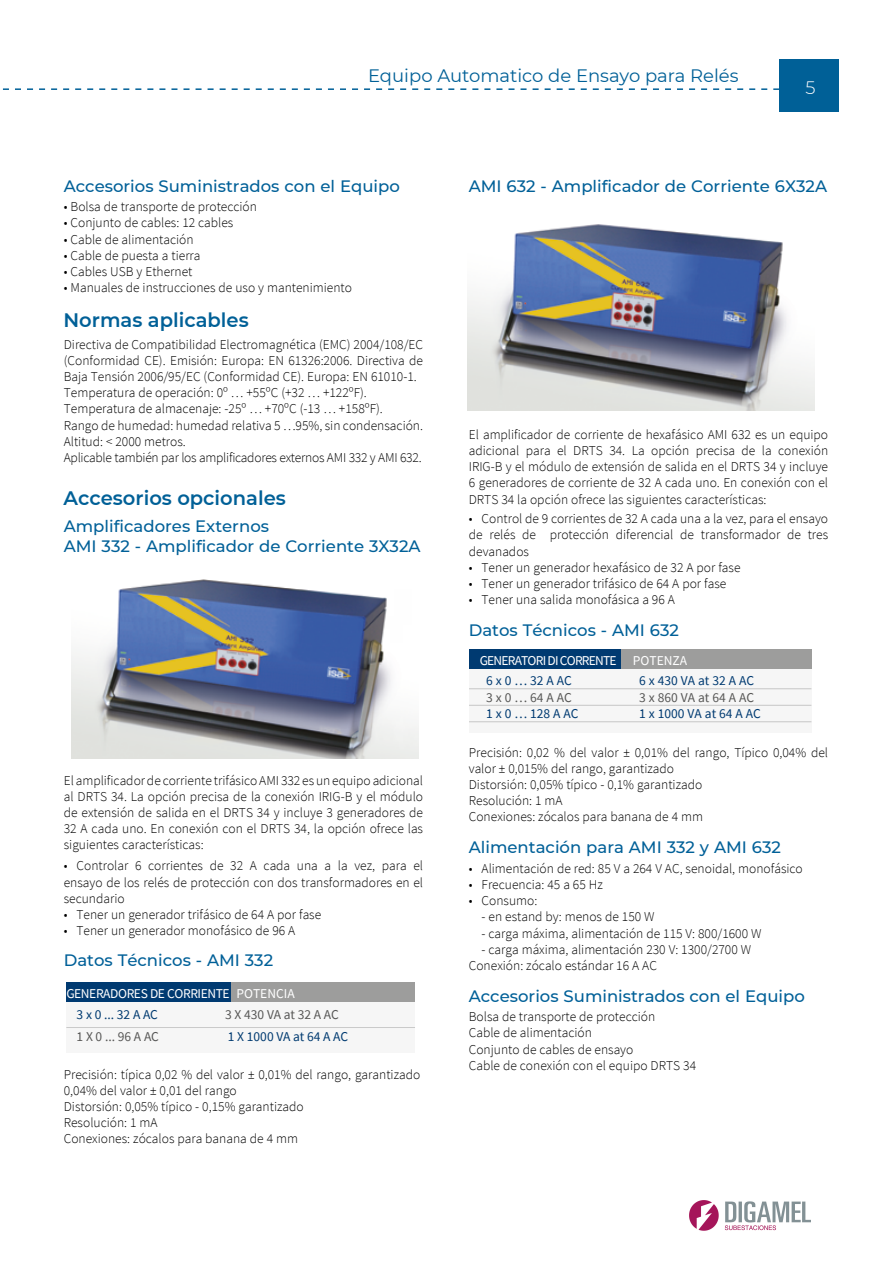
<style>
.page{position:relative;width:893px;height:1263px;background:#fff}
.page>*{position:absolute;margin:0;border:0;box-sizing:border-box;transform-origin:0 0}
.t1{font:600 19.5px "Montserrat";color:#006097}
.t2{font:18px "Montserrat";color:#006097}
.t3{font:300 18px "Montserrat";color:#fff}
.t4{font:500 16.5px/19.8px "Montserrat";color:#006098}
.t5{font:300 13.5px/16.2px "Source Sans Pro";color:#000}
.t6{font:13.5px "Source Sans Pro";color:#003a71}
.t7{font:13.5px "Source Sans Pro";color:#575756}
.t8{font:13.5px "Source Sans Pro";letter-spacing:-.03em;color:#fff}
.t9{font:13.5px "Source Sans Pro";letter-spacing:-.06em;color:#fff}
.t10{font:13.5px "Source Sans Pro";color:#003a70}
</style>
<div class="page">
<div style="left:779px;top:59px;width:60px;height:52px;background:#006097"></div>
<svg style="left:2px;top:88px;width:777px;height:2px"></svg>
<div style="left:66px;top:984px;width:349px;height:69px;background:#f6f6f6"></div>
<div style="left:66px;top:982px;width:349px;height:20px;background:#003a71"></div>
<div style="left:231px;top:982px;width:184px;height:20px;background:#9d9d9c"></div>
<img style="left:467px;top:224px;width:348px;height:187px">
<div style="left:469px;top:649px;width:342px;height:84px;background:#f6f6f6"></div>
<div style="left:469px;top:649px;width:342px;height:20px;background:#003a71"></div>
<hr style="left:469px;top:688px;width:342px;height:1px;background:#c6c6c6">
<hr style="left:469px;top:705px;width:342px;height:1px;background:#c6c6c6">
<hr style="left:469px;top:721px;width:342px;height:1px;background:#c6c6c6">
<div style="left:621px;top:649px;width:190px;height:20px;background:#9d9d9c"></div>
<img style="left:71px;top:579px;width:347px;height:180px">
<hr style="left:66px;top:1027px;width:349px;height:1px;background:#cacaca">
<img style="left:690px;top:1201px;width:120px;height:30px">
<h2 class="t2" style="left:368px;top:63px;width:372px">Equipo Automatico de Ensayo para Relés</h2>
<h2 class="t3" style="left:805px;top:75px;width:12px">5</h2>
<p class="t4" style="left:64px;top:175px;width:338px">Accesorios Suministrados con el Equipo</p>
<p class="t5" style="left:64px;top:199px;width:195px">• Bolsa de transporte de protección</p>
<p class="t5" style="left:64px;top:215px;width:171px">• Conjunto de cables: 12 cables</p>
<p class="t5" style="left:64px;top:231px;width:131px">• Cable de alimentación</p>
<p class="t5" style="left:64px;top:247px;width:138px">• Cable de puesta a tierra</p>
<p class="t5" style="left:64px;top:263px;width:130px">• Cables USB y Ethernet</p>
<p class="t5" style="left:64px;top:280px;width:290px">• Manuales de instrucciones de uso y mantenimiento</p>
<h1 class="t1" style="left:63px;top:306px;width:187px">Normas aplicables</h1>
<p class="t5" style="left:64px;top:336px;width:361px">Directiva de Compatibilidad Electromagnética (EMC) 2004/108/EC (Conformidad CE). Emisión: Europa: EN 61326:2006. Directiva de Baja Tensión 2006/95/EC (Conformidad CE). Europa: EN 61010-1.<br>Temperatura de operación: 0º … +55ºC (+32 … +122ºF).<br>Temperatura de almacenaje: -25º … +70ºC (-13 … +158ºF).<br>Rango de humedad: humedad relativa 5 …95%, sin condensación.<br>Altitud: &lt; 2000 metros.<br>Aplicable también par los amplificadores externos AMI 332 y AMI 632.</p>
<h1 class="t1" style="left:63px;top:485px;width:224px">Accesorios opcionales</h1>
<p class="t4" style="left:64px;top:515px;width:358px">Amplificadores Externos<br>AMI 332 - Amplificador de Corriente 3X32A</p>
<p class="t5" style="left:64px;top:772px;width:361px;text-align:justify">El amplificador de corriente trifásico AMI 332 es un equipo adicional al DRTS 34. La opción precisa de la conexión IRIG-B y el módulo de extensión de salida en el DRTS 34 y incluye 3 generadores de 32 A cada uno. En conexión con el DRTS 34, la opción ofrece las siguientes características:</p>
<p class="t5" style="left:64px;top:858px;width:361px;text-align:justify">• Controlar 6 corrientes de 32 A cada una a la vez, para el ensayo de los relés de protección con dos transformadores en el secundario</p>
<p class="t5" style="left:64px;top:906px;width:259px">• Tener un generador trifásico de 64 A por fase</p>
<p class="t5" style="left:64px;top:923px;width:233px">• Tener un generador monofásico de 96 A</p>
<p class="t4" style="left:64px;top:950px;width:211px">Datos Técnicos - AMI 332</p>
<p class="t8" style="left:66px;top:985px;width:230px">GENERADORES DE CORRIENTE POTENCIA</p>
<p class="t10" style="left:77px;top:1006px;width:83px">3 x 0 ... 32 A AC</p>
<p class="t7" style="left:225px;top:1006px;width:115px">3 X 430 VA at 32 A AC</p>
<p class="t7" style="left:77px;top:1028px;width:84px">1 X 0 ... 96 A AC</p>
<p class="t10" style="left:228px;top:1028px;width:122px">1 X 1000 VA at 64 A AC</p>
<p class="t5" style="left:64px;top:1066px;width:358px">Precisión: típica 0,02 % del valor ± 0,01% del rango, garantizado 0,04% del valor ± 0,01 del rango<br>Distorsión: 0,05% típico - 0,15% garantizado<br>Resolución: 1 mA<br>Conexiones: zócalos para banana de 4 mm</p>
<p class="t4" style="left:469px;top:175px;width:360px">AMI 632 - Amplificador de Corriente 6X32A</p>
<p class="t5" style="left:469px;top:426px;width:361px;text-align:justify">El amplificador de corriente de hexafásico AMI 632 es un equipo adicional para el DRTS 34. La opción precisa de la conexión IRIG-B y el módulo de extensión de salida en el DRTS 34 y incluye 6 generadores de corriente de 32 A cada uno. En conexión con el DRTS 34 la opción ofrece las siguientes características:</p>
<p class="t5" style="left:469px;top:510px;width:361px;text-align:justify">• Control de 9 corrientes de 32 A cada una a la vez, para el ensayo de relés de protección diferencial de transformador de tres devanados</p>
<p class="t5" style="left:469px;top:559px;width:273px">• Tener un generador hexafásico de 32 A por fase</p>
<p class="t5" style="left:469px;top:575px;width:259px">• Tener un generador trifásico de 64 A por fase</p>
<p class="t5" style="left:469px;top:591px;width:208px">• Tener una salida monofásica a 96 A</p>
<p class="t4" style="left:469px;top:619px;width:212px">Datos Técnicos - AMI 632</p>
<p class="t9" style="left:480px;top:652px;width:209px">GENERATORI DI CORRENTE POTENZA</p>
<p class="t6" style="left:486px;top:672px;width:87px">6 x 0 … 32 A AC</p>
<p class="t6" style="left:639px;top:672px;width:117px">6 x 430 VA at 32 A AC</p>
<p class="t7" style="left:486px;top:689px;width:87px">3 x 0 … 64 A AC</p>
<p class="t7" style="left:639px;top:689px;width:117px">3 x 860 VA at 64 A AC</p>
<p class="t6" style="left:486px;top:705px;width:94px">1 x 0 … 128 A AC</p>
<p class="t6" style="left:639px;top:705px;width:123px">1 x 1000 VA at 64 A AC</p>
<p class="t5" style="left:469px;top:744px;width:361px">Precisión: 0,02 % del valor ± 0,01% del rango, Típico 0,04% del valor ± 0,015% del rango, garantizado<br>Distorsión: 0,05% típico - 0,1% garantizado<br>Resolución: 1 mA<br>Conexiones: zócalos para banana de 4 mm</p>
<p class="t4" style="left:469px;top:837px;width:314px">Alimentación para AMI 332 y AMI 632</p>
<p class="t5" style="left:469px;top:860px;width:335px">• Alimentación de red: 85 V a 264 V AC, senoidal, monofásico</p>
<p class="t5" style="left:469px;top:876px;width:136px">• Frecuencia: 45 a 65 Hz</p>
<p class="t5" style="left:469px;top:892px;width:70px">• Consumo:</p>
<p class="t5" style="left:482px;top:909px;width:175px">- en estand by: menos de 150 W</p>
<p class="t5" style="left:482px;top:925px;width:282px">- carga máxima, alimentación de 115 V: 800/1600 W</p>
<p class="t5" style="left:469px;top:941px;width:284px;text-indent:13px">- carga máxima, alimentación 230 V: 1300/2700 W<br>Conexión: zócalo estándar 16 A AC</p>
<p class="t4" style="left:469px;top:985px;width:338px">Accesorios Suministrados con el Equipo</p>
<p class="t5" style="left:469px;top:1009px;width:229px">Bolsa de transporte de protección<br>Cable de alimentación<br>Conjunto de cables de ensayo<br>Cable de conexión con el equipo DRTS 34</p>
</div>
